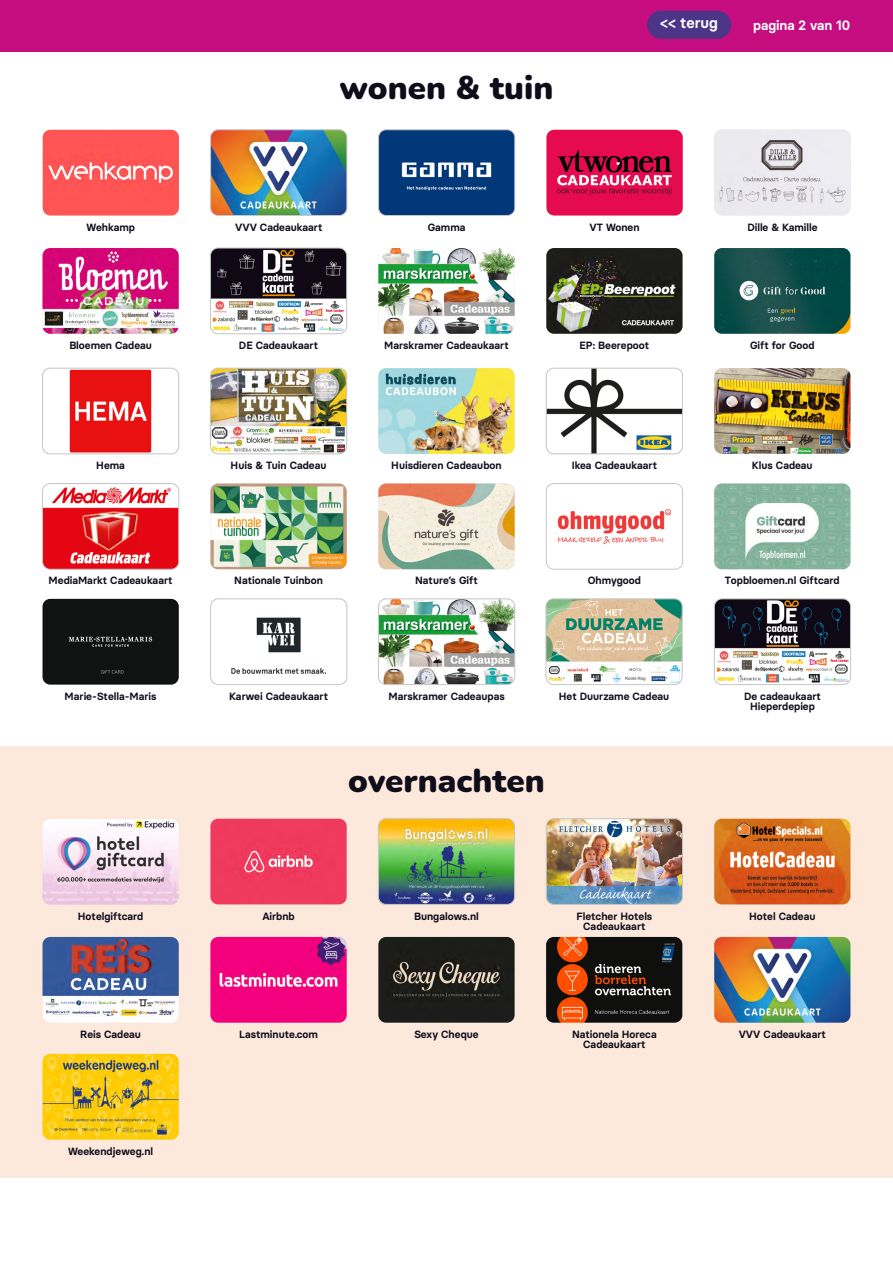
<style>
.page{position:relative;width:893px;height:1263px;background:#fff}
.page>*{position:absolute;margin:0;border:0;box-sizing:border-box;transform-origin:0 0}
.t1{font:900 33px "Nunito";color:#100d1b}
.t2{font:600 15px "Basier Circle";color:#fff}
.t3{font:600 13.5px "Basier Circle";color:#fff}
.t4{font:600 10.5px/10.5px "Basier Circle";color:#100d1b;text-align:center}
</style>
<div class="page">
<div style="left:0;top:0;width:893px;height:51px;background:#c60d7f"></div>
<div style="left:0;top:746px;width:893px;height:432px;background:#fde8dc"></div>
<div style="left:647px;top:11px;width:84px;height:28px;background:#4c3487;border-radius:14px"></div>
<img style="left:43px;top:819px;width:136px;height:85px">
<img style="left:714px;top:819px;width:136px;height:85px">
<img style="left:210px;top:819px;width:137px;height:85px">
<img style="left:378px;top:820px;width:137px;height:84px">
<div style="left:378px;top:818px;width:137px;height:86px;border:1px solid #c6c6c6;border-radius:8px"></div>
<img style="left:546px;top:820px;width:136px;height:84px">
<div style="left:546px;top:818px;width:137px;height:86px;border:1px solid #c6c6c6;border-radius:8px"></div>
<img style="left:43px;top:937px;width:136px;height:86px">
<img style="left:43px;top:1054px;width:136px;height:85px">
<img style="left:210px;top:937px;width:137px;height:86px">
<img style="left:714px;top:937px;width:136px;height:86px">
<img style="left:378px;top:937px;width:137px;height:86px">
<img style="left:546px;top:937px;width:136px;height:86px">
<img style="left:546px;top:130px;width:137px;height:85px">
<img style="left:43px;top:130px;width:136px;height:85px">
<img style="left:211px;top:130px;width:136px;height:84px">
<div style="left:210px;top:130px;width:137px;height:86px;border:1px solid #c6c6c6;border-radius:8px"></div>
<img style="left:379px;top:130px;width:136px;height:84px">
<div style="left:378px;top:130px;width:137px;height:86px;border:1px solid #c6c6c6;border-radius:8px"></div>
<img style="left:43px;top:248px;width:136px;height:86px">
<img style="left:44px;top:368px;width:135px;height:86px">
<div style="left:42px;top:368px;width:137px;height:86px;border:1px solid #c6c6c6;border-radius:8px"></div>
<img style="left:714px;top:248px;width:136px;height:86px">
<img style="left:714px;top:368px;width:136px;height:86px">
<img style="left:210px;top:248px;width:137px;height:86px">
<div style="left:210px;top:248px;width:137px;height:86px;border:1px solid #c5c5c5;border-radius:8px"></div>
<img style="left:210px;top:368px;width:137px;height:86px">
<div style="left:210px;top:368px;width:137px;height:86px;border:1px solid #c6c6c6;border-radius:8px"></div>
<img style="left:378px;top:248px;width:137px;height:86px">
<img style="left:378px;top:368px;width:137px;height:86px">
<img style="left:546px;top:248px;width:136px;height:86px">
<img style="left:546px;top:368px;width:135px;height:86px">
<div style="left:546px;top:368px;width:137px;height:86px;border:1px solid #c5c5c5;border-radius:8px"></div>
<img style="left:43px;top:485px;width:136px;height:84px">
<div style="left:42px;top:483px;width:137px;height:86px;border:1px solid #c6c6c6;border-radius:8px"></div>
<div style="left:43px;top:599px;width:136px;height:86px;background:#111313"></div>
<img style="left:211px;top:599px;width:136px;height:86px">
<div style="left:210px;top:599px;width:137px;height:86px;border:1px solid #c7c7c7;border-radius:8px"></div>
<img style="left:378px;top:599px;width:137px;height:86px">
<div style="left:378px;top:599px;width:137px;height:86px;border:1px solid #c7c7c7;border-radius:8px"></div>
<img style="left:546px;top:599px;width:136px;height:86px">
<div style="left:546px;top:599px;width:136px;height:86px;border:1px solid #c7c7c7;border-radius:8px"></div>
<img style="left:714px;top:483px;width:136px;height:86px">
<img style="left:210px;top:483px;width:137px;height:86px">
<img style="left:378px;top:483px;width:137px;height:86px">
<img style="left:546px;top:485px;width:136px;height:84px">
<div style="left:546px;top:483px;width:137px;height:86px;border:1px solid #c7c7c7;border-radius:8px"></div>
<img style="left:714px;top:599px;width:137px;height:86px">
<div style="left:714px;top:599px;width:137px;height:86px;border:1px solid #c7c7c7;border-radius:8px"></div>
<img style="left:714px;top:130px;width:137px;height:85px">
<h1 class="t1" style="left:340px;top:64px;width:215px">wonen &amp; tuin</h1>
<h2 class="t2" style="left:660px;top:14px;width:59px">&lt;&lt; terug</h2>
<p class="t3" style="left:753px;top:17px;width:99px">pagina 2 van 10</p>
<p class="t4" style="left:87px;top:222px;width:50px">Wehkamp</p>
<p class="t4" style="left:235px;top:222px;width:89px">VVV Cadeaukaart</p>
<p class="t4" style="left:428px;top:222px;width:39px">Gamma</p>
<p class="t4" style="left:590px;top:222px;width:52px">VT Wonen</p>
<p class="t4" style="left:747px;top:221px;width:72px">Dille &amp; Kamille</p>
<p class="t4" style="left:69px;top:340px;width:84px">Bloemen Cadeau</p>
<p class="t4" style="left:239px;top:340px;width:81px">DE Cadeaukaart</p>
<p class="t4" style="left:384px;top:340px;width:126px">Marskramer Cadeaukaart</p>
<p class="t4" style="left:579px;top:340px;width:71px">EP: Beerepoot</p>
<p class="t4" style="left:750px;top:340px;width:66px">Gift for Good</p>
<p class="t4" style="left:96px;top:460px;width:30px">Hema</p>
<p class="t4" style="left:49px;top:575px;width:126px">MediaMarkt Cadeaukaart</p>
<p class="t4" style="left:231px;top:460px;width:97px">Huis &amp; Tuin Cadeau</p>
<p class="t4" style="left:391px;top:460px;width:112px">Huisdieren Cadeaubon</p>
<p class="t4" style="left:572px;top:460px;width:87px">Ikea Cadeaukaart</p>
<p class="t4" style="left:752px;top:460px;width:62px">Klus Cadeau</p>
<p class="t4" style="left:234px;top:575px;width:90px">Nationale Tuinbon</p>
<p class="t4" style="left:415px;top:575px;width:64px">Nature’s Gift</p>
<p class="t4" style="left:588px;top:575px;width:55px">Ohmygood</p>
<p class="t4" style="left:725px;top:575px;width:116px">Topbloemen.nl Giftcard</p>
<p class="t4" style="left:65px;top:691px;width:93px">Marie-Stella-Maris</p>
<p class="t4" style="left:229px;top:691px;width:100px">Karwei Cadeaukaart</p>
<p class="t4" style="left:388px;top:691px;width:118px">Marskramer Cadeaupas</p>
<p class="t4" style="left:559px;top:691px;width:112px">Het Duurzame Cadeau</p>
<h1 class="t1" style="left:348px;top:757px;width:198px">overnachten</h1>
<p class="t4" style="left:744px;top:691px;width:78px">De cadeaukaart<br>Hieperdepiep</p>
<p class="t4" style="left:78px;top:910px;width:67px">Hotelgiftcard</p>
<p class="t4" style="left:262px;top:910px;width:34px">Airbnb</p>
<p class="t4" style="left:414px;top:910px;width:66px">Bungalows.nl</p>
<p class="t4" style="left:576px;top:910px;width:77px">Fletcher Hotels<br>Cadeaukaart</p>
<p class="t4" style="left:749px;top:910px;width:68px">Hotel Cadeau</p>
<p class="t4" style="left:80px;top:1029px;width:62px">Reis Cadeau</p>
<p class="t4" style="left:68px;top:1146px;width:86px">Weekendjeweg.nl</p>
<p class="t4" style="left:239px;top:1029px;width:80px">Lastminute.com</p>
<p class="t4" style="left:414px;top:1029px;width:66px">Sexy Cheque</p>
<p class="t4" style="left:572px;top:1029px;width:86px">Nationela Horeca<br>Cadeaukaart</p>
<p class="t4" style="left:739px;top:1029px;width:89px">VVV Cadeaukaart</p>
</div>
